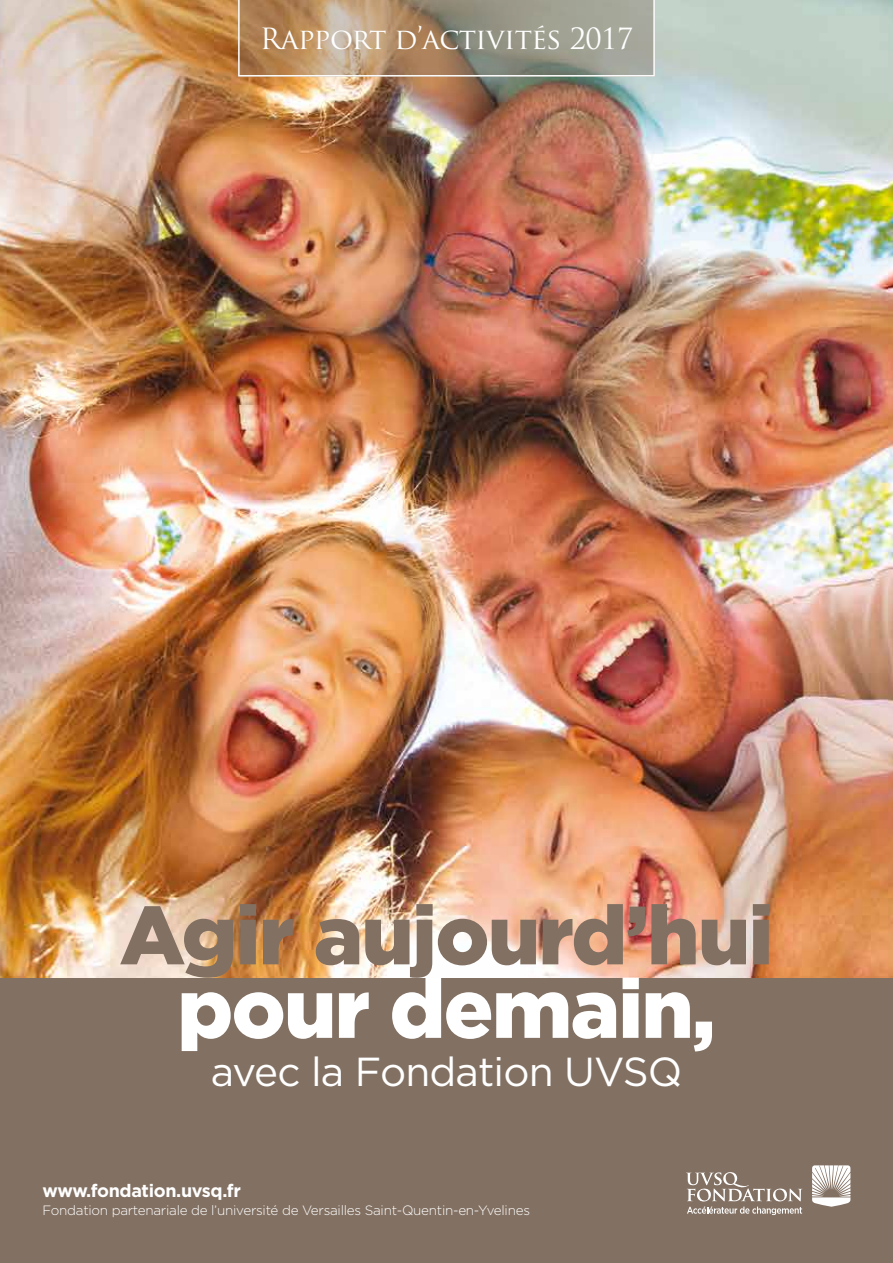
<style>
.page{position:relative;width:893px;height:1263px;background:#fff}
.page>*{position:absolute;margin:0;border:0;box-sizing:border-box;transform-origin:0 0}
.t1{font:900 82.5px "Gotham";letter-spacing:-.02em;color:#827062}
.t2{font:900 82.5px "Gotham";letter-spacing:-.02em;color:#fff}
.t3{font:40.5px "Gotham";letter-spacing:-.02em;color:#fff}
.t4{font:28.5px "Trajan Pro";letter-spacing:-.02em;color:#fff}
.t5{font:700 18px "Gotham";letter-spacing:-.02em;color:#fff}
.t6{font:300 13.5px "Gotham";letter-spacing:-.02em;color:#fff}
</style>
<div class="page">
<img style="left:0;top:0;width:893px;height:978px">
<div style="left:0;top:978px;width:893px;height:285px;background:#827062"></div>
<svg style="left:238px;top:0;width:417px;height:77px;background:#a7957c"></svg>
<svg style="left:812px;top:1165px;width:38px;height:42px;background:#d2cbc6"></svg>
<svg style="left:686px;top:1172px;width:116px;height:43px"></svg>
<h3 class="t4" style="left:260px;top:20px;width:375px">Rapport d’activités 2017</h3>
<h1 class="t1" style="left:120px;top:885px;width:655px">Agir aujourd’hui</h1>
<h1 class="t2" style="left:177px;top:959px;width:540px">pour demain,</h1>
<h2 class="t3" style="left:211px;top:1045px;width:473px">avec la Fondation UVSQ</h2>
<h3 class="t5" style="left:43px;top:1179px;width:200px">www.fondation.uvsq.fr</h3>
<p class="t6" style="left:43px;top:1201px;width:489px">Fondation partenariale de l’université de Versailles Saint-Quentin-en-Yvelines</p>
</div>
